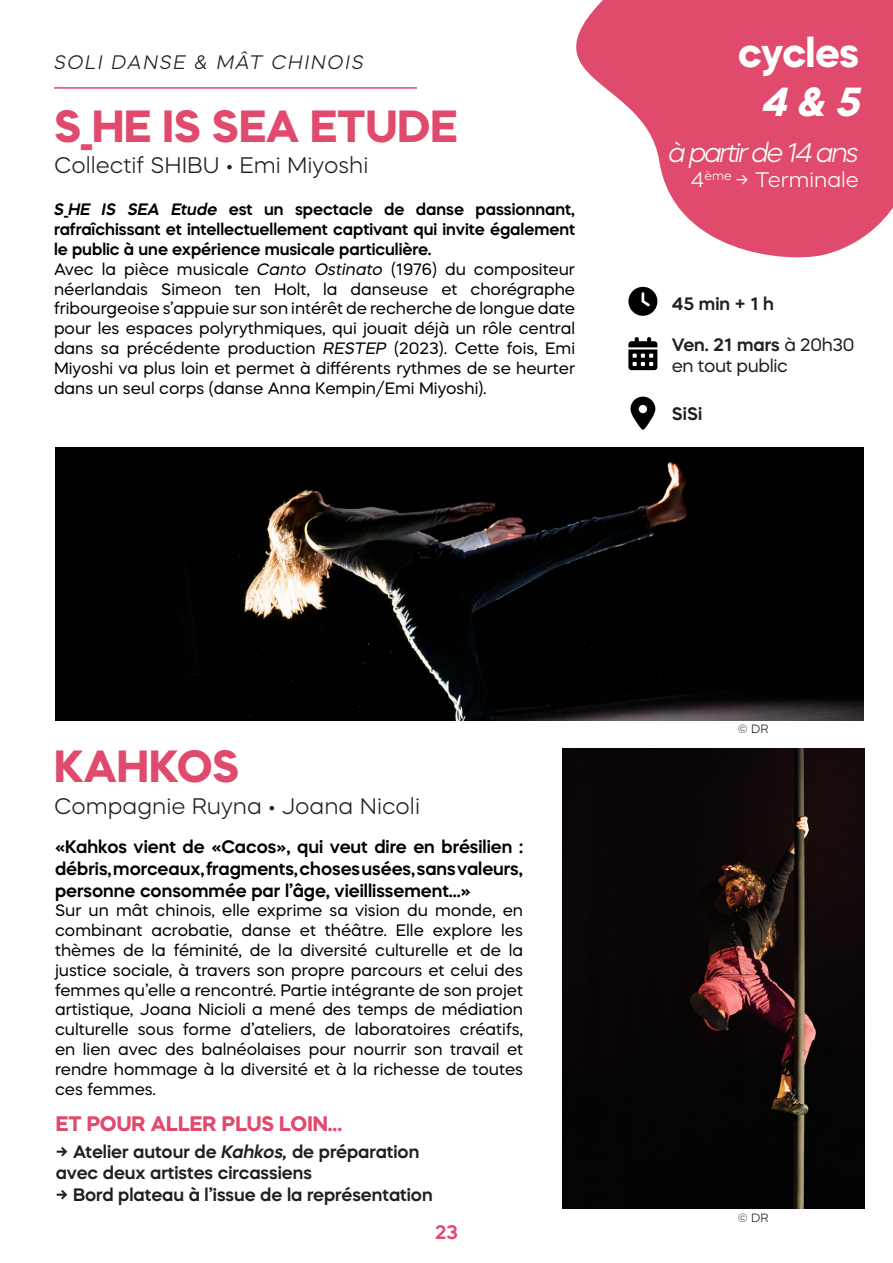
<style>
.page{position:relative;width:893px;height:1263px;background:#fff}
.page>*{position:absolute;margin:0;border:0;box-sizing:border-box;transform-origin:0 0}
.t1{font:700 45px "Mazzard H";color:#e04a6d}
.t2{font:700 40.5px "Mazzard H";color:#fff}
.t3{font:italic 700 40.5px "Mazzard H";color:#fff}
.t4{font:italic 300 27px "Mazzard H";letter-spacing:-.09em;color:#fff}
.t5{font:300 22.5px "Mazzard H";color:#231f20}
.t6{font:700 21px "Mazzard H";color:#e04a6d}
.t7{font:300 21px "Mazzard H";color:#fff}
.t8{font:italic 300 19.5px "Mazzard H";letter-spacing:.08em;color:#231f20}
.t9{font:600 19.5px "Mazzard H";color:#e04a6d}
.t10{font:600 18px/21.6px "Mazzard H";color:#000001;text-align:justify}
.t11{font:600 18px "Mazzard H";color:#231f20}
.t12{font:18px/21.6px "Mazzard H";letter-spacing:-.02em;color:#231f20}
.t13{font:16.5px/19.8px "Mazzard H";color:#000001;text-align:justify}
.t14{font:600 16.5px/19.8px "Mazzard H";color:#000001;text-align:justify}
.t15{font:300 12px "Mazzard H";color:#231f20}
.s1{font-style:italic}
.s2{font-weight:600}
</style>
<div class="page">
<svg style="left:576px;top:0;width:317px;height:258px;fill:#e04a6d"></svg>
<img style="left:562px;top:748px;width:302px;height:461px">
<img style="left:55px;top:447px;width:809px;height:274px">
<svg style="left:628px;top:337px;width:29px;height:33px"></svg>
<svg style="left:628px;top:287px;width:29px;height:29px"></svg>
<svg style="left:630px;top:397px;width:25px;height:33px"></svg>
<hr style="left:54px;top:87px;width:363px;height:2px;background:#e04a6d">
<p class="t8" style="left:54px;top:50px;width:311px">SOLI DANSE &amp; MÂT CHINOIS</p>
<p class="t1" style="left:54px;top:96px;width:405px">S_HE IS SEA ETUDE</p>
<p class="t5" style="left:54px;top:151px;width:316px">Collectif SHIBU • Emi Miyoshi</p>
<p class="t14" style="left:54px;top:199px;width:523px"><span class="s1">S_HE IS SEA Etude</span> est un spectacle de danse passionnant, rafraîchissant et intellectuellement captivant qui invite également le public à une expérience musicale particulière.</p>
<p class="t13" style="left:54px;top:259px;width:523px">Avec la pièce musicale <span class="s1">Canto Ostinato</span> (1976) du compositeur néerlandais Simeon ten Holt, la danseuse et chorégraphe fribourgeoise s’appuie sur son intérêt de recherche de longue date pour les espaces polyrythmiques, qui jouait déjà un rôle central dans sa précédente production <span class="s1">RESTEP</span> (2023). Cette fois, Emi Miyoshi va plus loin et permet à différents rythmes de se heurter dans un seul corps (danse Anna Kempin/Emi Miyoshi).</p>
<p class="t2" style="left:738px;top:26px;width:122px">cycles</p>
<p class="t3" style="left:760px;top:75px;width:112px">4 &amp; 5</p>
<p class="t4" style="left:668px;top:136px;width:192px">à partir de 14 ans</p>
<p class="t7" style="left:691px;top:167px;width:170px">4<sup>ème</sup> → Terminale</p>
<p class="t11" style="left:672px;top:292px;width:104px">45 min + 1 h</p>
<p class="t12" style="left:672px;top:333px;width:184px"><span class="s2">Ven. 21 mars</span> à 20h30 en tout public</p>
<p class="t11" style="left:672px;top:402px;width:32px">SiSi</p>
<p class="t1" style="left:54px;top:737px;width:187px">KAHKOS</p>
<p class="t5" style="left:54px;top:792px;width:368px">Compagnie Ruyna • Joana Nicoli</p>
<p class="t10" style="left:55px;top:836px;width:469px">«Kahkos vient de «Cacos», qui veut dire en brésilien : débris, morceaux, fragments, choses usées, sans valeurs, personne consommée par l’âge, vieillissement...»</p>
<p class="t13" style="left:55px;top:900px;width:469px">Sur un mât chinois, elle exprime sa vision du monde, en combinant acrobatie, danse et théâtre. Elle explore les thèmes de la féminité, de la diversité culturelle et de la justice sociale, à travers son propre parcours et celui des femmes qu’elle a rencontré. Partie intégrante de son projet artistique, Joana Nicioli a mené des temps de médiation culturelle sous forme d’ateliers, de laboratoires créatifs, en lien avec des balnéolaises pour nourrir son travail et rendre hommage à la diversité et à la richesse de toutes ces femmes.</p>
<p class="t6" style="left:56px;top:1109px;width:288px">ET POUR ALLER PLUS LOIN...</p>
<p class="t11" style="left:56px;top:1139px;width:365px">→ Atelier autour de <span class="s1">Kahkos,</span> de préparation</p>
<p class="t11" style="left:56px;top:1161px;width:258px">avec deux artistes circassiens</p>
<p class="t11" style="left:56px;top:1182px;width:378px">→ Bord plateau à l’issue de la représentation</p>
<p class="t9" style="left:435px;top:1220px;width:24px">23</p>
<p class="t15" style="left:738px;top:721px;width:32px">© DR</p>
<p class="t15" style="left:738px;top:1210px;width:32px">© DR</p>
</div>
